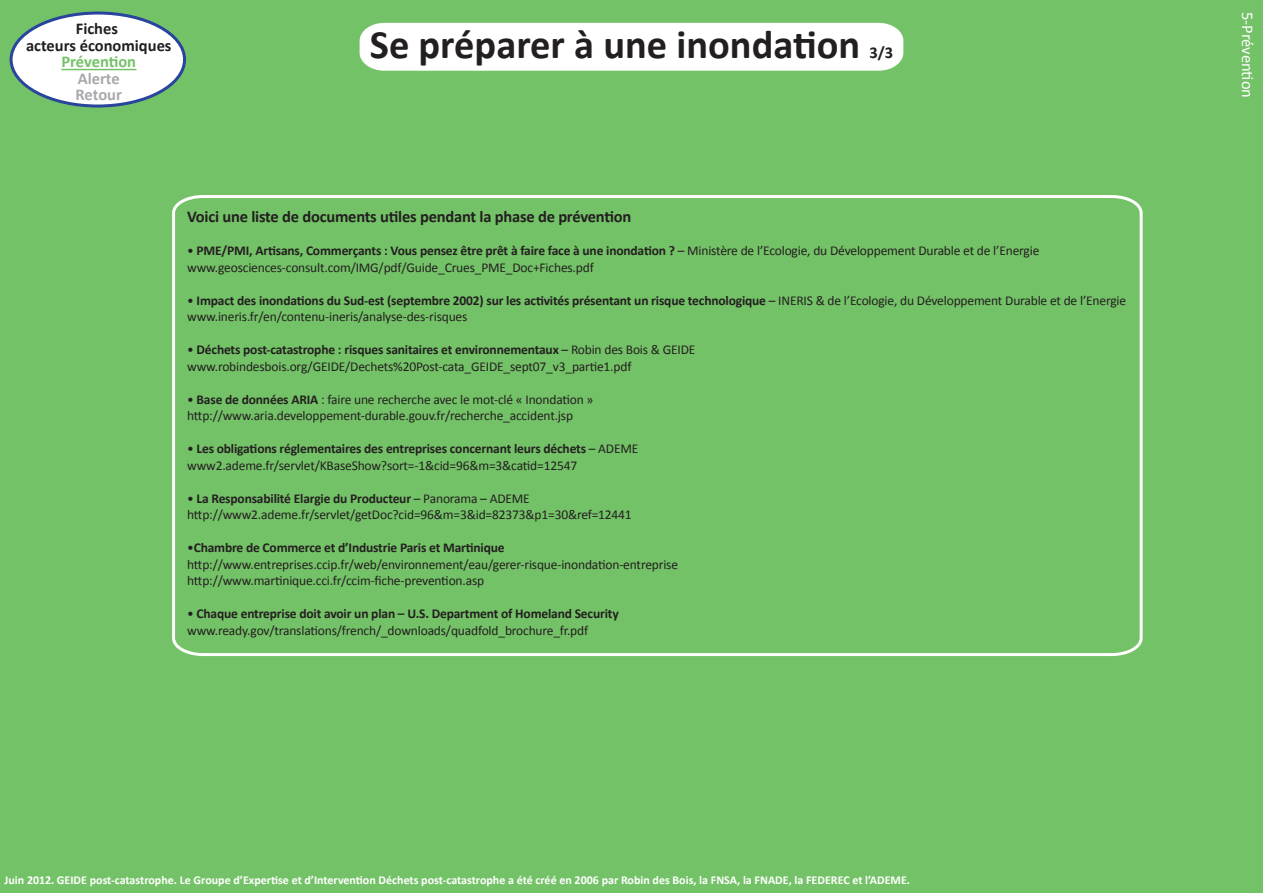
<style>
.page{position:relative;width:1263px;height:893px;background:#74c267}
.page>*{position:absolute;margin:0;border:0;box-sizing:border-box;transform-origin:0 0}
.t1{font:700 40.5px "Calibri";color:#231f20}
.t2{font:700 16.5px/16.5px "Calibri";letter-spacing:-.015em;color:#231f20;text-align:center}
.t3{font:16.5px "Calibri";letter-spacing:-.005em;color:#fff}
.t4{font:13.5px/16.5px "Calibri";letter-spacing:-.015em;color:#231f20}
.t5{font:700 12px "Calibri";color:#fff}
.s1{color:#74c267}
.s2{color:#a8a9ad}
.s3{font-weight:700}
</style>
<div class="page">
<div style="left:360px;top:23px;width:543px;height:48px;background:#fff"></div>
<svg style="left:172px;top:195px;width:971px;height:461px"></svg>
<div style="left:11px;top:13px;width:174px;height:93px;background:#fff;border-radius:50%"></div>
<div style="left:10px;top:12px;width:176px;height:96px;border:3px solid #28449c;border-radius:50%"></div>
<hr style="left:61px;top:69px;width:75px;height:1px;background:#74c267">
<p class="t2" style="left:26px;top:20px;width:147px">Fiches<br>acteurs économiques<br><span class="s1">Prévention<br></span><span class="s2">Alerte<br>Retour</span></p>
<p class="t3" style="left:1258px;top:12px;width:88px;rotate:90deg">5-Prévention</p>
<p class="t1" style="left:370px;top:19px;width:492px">Se préparer à une inondation</p>
<p class="t2" style="left:869px;top:44px;width:25px">3/3</p>
<p class="t2" style="left:187px;top:208px;width:446px">Voici une liste de documents utiles pendant la phase de prévention</p>
<p class="t4" style="left:187px;top:242px;width:854px">• <span class="s3">PME/PMI, Artisans, Commerçants : Vous pensez être prêt à faire face à une inondation ?</span> – Ministère de l’Ecologie, du Développement Durable et de l’Energie www.geosciences-consult.com/IMG/pdf/Guide_Crues_PME_Doc+Fiches.pdf</p>
<p class="t4" style="left:187px;top:292px;width:940px">• <span class="s3">Impact des inondations du Sud-est (septembre 2002) sur les activités présentant un risque technologique</span> – INERIS &amp; de l’Ecologie, du Développement Durable et de l’Energie www.ineris.fr/en/contenu-ineris/analyse-des-risques</p>
<p class="t4" style="left:187px;top:341px;width:510px">• <span class="s3">Déchets post-catastrophe : risques sanitaires et environnementaux</span> – Robin des Bois &amp; GEIDE www.robindesbois.org/GEIDE/Dechets%20Post-cata_GEIDE_sept07_v3_partie1.pdf</p>
<p class="t4" style="left:187px;top:391px;width:408px">• <span class="s3">Base de données ARIA</span> : faire une recherche avec le mot-clé « Inondation » http://www.aria.developpement-durable.gouv.fr/recherche_accident.jsp</p>
<p class="t4" style="left:187px;top:440px;width:453px">• <span class="s3">Les obligations réglementaires des entreprises concernant leurs déchets</span> – ADEME www2.ademe.fr/servlet/KBaseShow?sort=-1&amp;cid=96&amp;m=3&amp;catid=12547</p>
<p class="t4" style="left:187px;top:490px;width:446px">• <span class="s3">La Responsabilité Elargie du Producteur</span> – Panorama – ADEME http://www2.ademe.fr/servlet/getDoc?cid=96&amp;m=3&amp;id=82373&amp;p1=30&amp;ref=12441</p>
<p class="t4" style="left:187px;top:539px;width:492px">•<span class="s3">Chambre de Commerce et d’Industrie Paris et Martinique </span>http://www.entreprises.ccip.fr/web/environnement/eau/gerer-risque-inondation-entreprise http://www.martinique.cci.fr/ccim-fiche-prevention.asp</p>
<p class="t4" style="left:187px;top:605px;width:433px">• <span class="s3">Chaque entreprise doit avoir un plan – U.S. Department of Homeland Security </span>www.ready.gov/translations/french/_downloads/quadfold_brochure_fr.pdf</p>
<p class="t5" style="left:4px;top:872px;width:907px">Juin 2012. GEIDE post-catastrophe. Le Groupe d’Expertise et d’Intervention Déchets post-catastrophe a été créé en 2006 par Robin des Bois, la FNSA, la FNADE, la FEDEREC et l’ADEME.</p>
</div>
